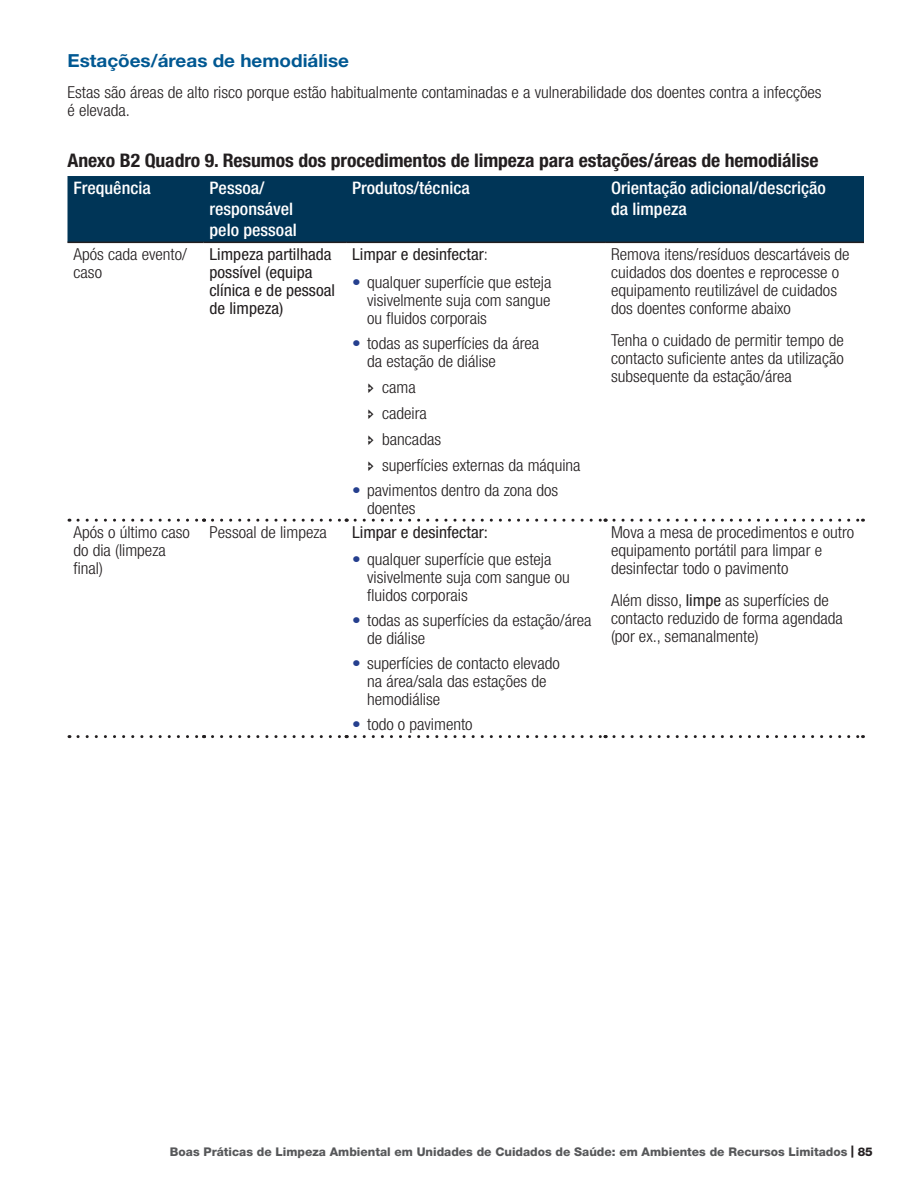
<style>
.page{position:relative;width:918px;height:1188px;background:#fff}
.page>*{position:absolute;margin:0;border:0;box-sizing:border-box;transform-origin:0 0}
.Fig_Table_Title_12_5{font:700 condensed 18.75px "Helvetica Neue LT Std";letter-spacing:-.005em;color:#231f20;scale:1.05 1}
.H3_Steps___Example{font:700 18px "Helvetica Neue LT Std";color:#005892;scale:1.05 1}
.P_Table_Header_11_5{font:500 condensed 17.25px/21px "Helvetica Neue LT Std";color:#fff;scale:1.05 1}
.P_Table_Body{font:300 condensed 16.5px/18px "Helvetica Neue LT Std";color:#231f20;scale:1.05 1}
.P_Body__0_Sp__0825_A{font:300 condensed 16.5px/18px "Helvetica Neue LT Std";color:#231f20;scale:1.05 1}
.P_Table_Body-2{font:condensed 16.5px/18px "Helvetica Neue LT Std";color:#231f20;scale:1.05 1}
.Bullet_Lev2__0_2778{font:300 condensed 16.5px "Helvetica Neue LT Std";color:#231f20;scale:1.05 1}
.t1{font:800 12px "Helvetica Neue LT Std";color:#57585a}
.s1{font-weight:300}
.s2{font-weight:400;font-stretch:normal;color:#253f8e}
.s3{font-weight:400}
.s4{color:#231f20}
</style>
<div class="page">
<div style="left:68px;top:176px;width:796px;height:66px;background:#003557"></div>
<hr style="left:68px;top:242px;width:136px;height:1px;background:#231f20">
<hr style="left:204px;top:242px;width:142px;height:1px;background:#231f20">
<hr style="left:346px;top:242px;width:259px;height:1px;background:#231f20">
<hr style="left:605px;top:242px;width:259px;height:1px;background:#231f20">
<svg style="left:78px;top:519px;width:127px;height:3px"></svg>
<svg style="left:212px;top:519px;width:135px;height:3px"></svg>
<svg style="left:355px;top:519px;width:251px;height:3px"></svg>
<svg style="left:614px;top:519px;width:249px;height:3px"></svg>
<svg style="left:78px;top:735px;width:127px;height:3px"></svg>
<svg style="left:212px;top:735px;width:135px;height:3px"></svg>
<svg style="left:355px;top:735px;width:251px;height:3px"></svg>
<svg style="left:614px;top:735px;width:249px;height:3px"></svg>
<h3 class="H3_Steps___Example" style="left:68px;top:49px;width:270px">Estações/áreas de hemodiálise</h3>
<p class="P_Body__0_Sp__0825_A" style="left:68px;top:83px;width:720px">Estas são áreas de alto risco porque estão habitualmente contaminadas e a vulnerabilidade dos doentes contra a infecções é elevada.</p>
<p class="Fig_Table_Title_12_5" style="left:68px;top:148px;width:717px">Anexo B2 Quadro 9. Resumos dos procedimentos de limpeza para estações/áreas de hemodiálise</p>
<p class="P_Table_Header_11_5" style="left:74px;top:177px;width:75px">Frequência</p>
<p class="P_Table_Header_11_5" style="left:210px;top:177px;width:85px">Pessoa/ responsável pelo pessoal</p>
<p class="P_Table_Header_11_5" style="left:352px;top:177px;width:114px">Produtos/técnica</p>
<p class="P_Table_Header_11_5" style="left:611px;top:177px;width:206px">Orientação adicional/descrição da limpeza</p>
<p class="P_Table_Body" style="left:74px;top:245px;width:110px">Após cada evento/ caso</p>
<p class="P_Table_Body-2" style="left:210px;top:245px;width:121px">Limpeza partilhada possível (equipa clínica e de pessoal de limpeza)</p>
<p class="P_Table_Body-2" style="left:352px;top:245px;width:131px">Limpar e desinfectar<span class="s1">:</span></p>
<p class="P_Table_Body" style="left:611px;top:245px;width:229px">Remova itens/resíduos descartáveis de cuidados dos doentes e reprocesse o equipamento reutilizável de cuidados dos doentes conforme abaixo</p>
<p class="P_Table_Body" style="left:611px;top:331px;width:223px;text-align:justify">Tenha o cuidado de permitir tempo de contacto suficiente antes da utilização subsequente da estação/área</p>
<p class="P_Table_Body" style="left:367px;top:273px;width:177px;text-align:justify;text-indent:-15px"><span class="s2">•</span> qualquer superfície que esteja visivelmente suja com sangue ou fluidos corporais</p>
<p class="P_Table_Body" style="left:367px;top:334px;width:165px;text-indent:-15px"><span class="s2">•</span> todas as superfícies da área da estação de diálise</p>
<p class="Bullet_Lev2__0_2778" style="left:382px;top:377px;width:34px">cama</p>
<p class="Bullet_Lev2__0_2778" style="left:382px;top:403px;width:44px">cadeira</p>
<p class="Bullet_Lev2__0_2778" style="left:382px;top:430px;width:58px">bancadas</p>
<p class="Bullet_Lev2__0_2778" style="left:382px;top:456px;width:191px">superfícies externas da máquina</p>
<p class="P_Table_Body" style="left:367px;top:481px;width:184px;text-indent:-15px"><span class="s2">•</span> pavimentos dentro da zona dos doentes</p>
<p class="P_Table_Body" style="left:74px;top:523px;width:112px">Após o último caso do dia (limpeza final)</p>
<p class="P_Table_Body" style="left:210px;top:523px;width:113px">Pessoal de limpeza</p>
<p class="P_Table_Body-2" style="left:352px;top:523px;width:131px">Limpar e desinfectar:</p>
<p class="P_Table_Body" style="left:367px;top:550px;width:194px;text-indent:-15px"><span class="s2">•</span> qualquer superfície que esteja visivelmente suja com sangue ou fluidos corporais</p>
<p class="P_Table_Body" style="left:367px;top:611px;width:215px;text-indent:-15px"><span class="s2">•</span> todas as superfícies da estação/área de diálise</p>
<p class="P_Table_Body" style="left:367px;top:654px;width:185px;text-indent:-15px"><span class="s2">•</span> superfícies de contacto elevado na área/sala das estações de hemodiálise</p>
<p class="P_Table_Body" style="left:352px;top:715px;width:116px"><span class="s2">•</span> todo o pavimento</p>
<p class="P_Table_Body" style="left:611px;top:523px;width:233px">Mova a mesa de procedimentos e outro equipamento portátil para limpar e desinfectar todo o pavimento</p>
<p class="P_Table_Body" style="left:611px;top:591px;width:222px">Além disso, <span class="s3">limpe</span> as superfícies de contacto reduzido de forma agendada (por ex., semanalmente)</p>
<p class="t1" style="left:170px;top:1145px;width:704px">Boas Práticas de Limpeza Ambiental em Unidades de Cuidados de Saúde: em Ambientes de Recursos Limitados <span class="s4">| 85</span></p>
</div>
